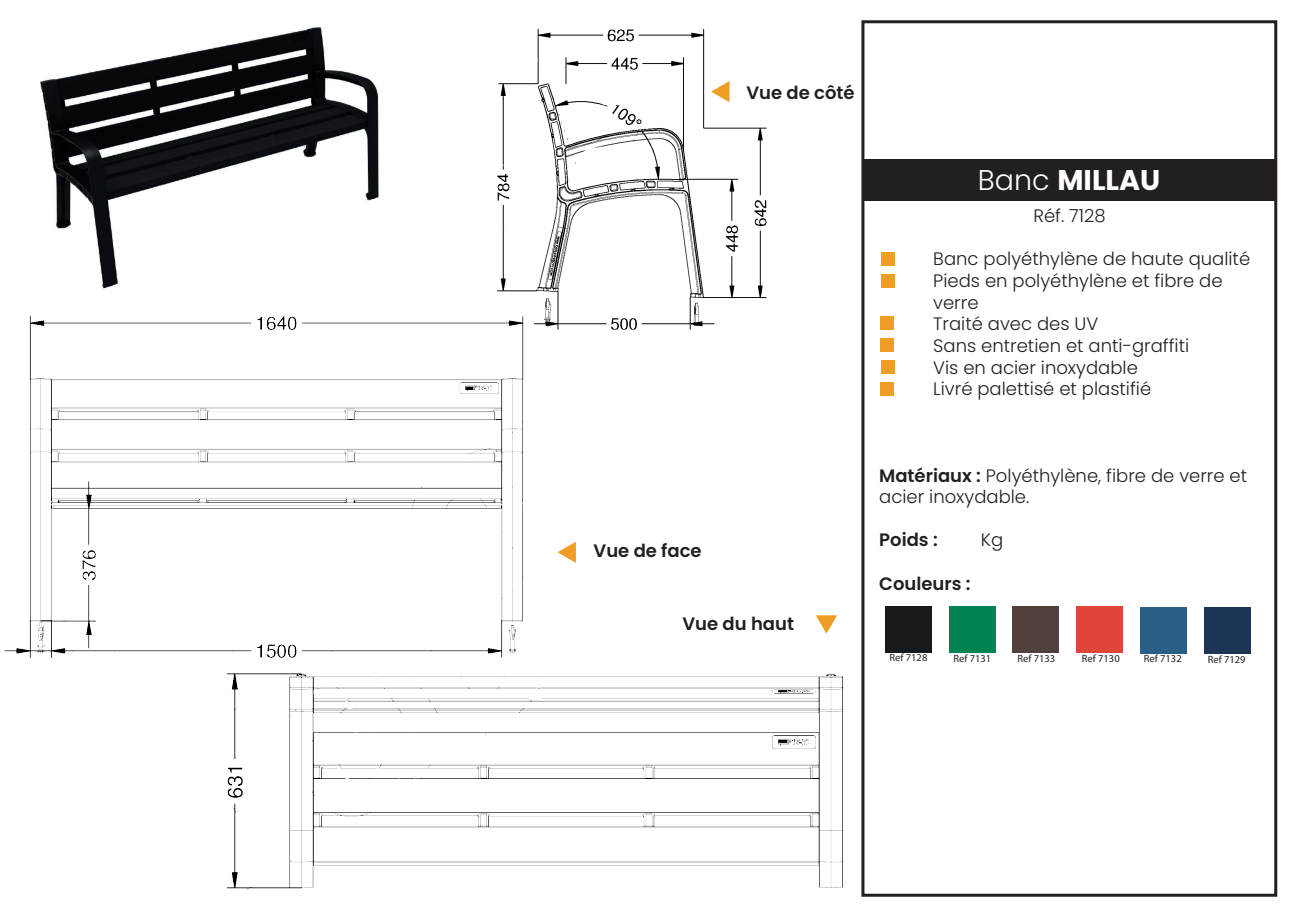
<style>
.page{position:relative;width:1289px;height:919px;background:#fff}
.page>*{position:absolute;margin:0;border:0;box-sizing:border-box;transform-origin:0 0}
.t1{font:700 28.5px "Poppins";color:#fff}
.t2{font:300 18px/21.6px "Poppins";color:#231f20}
.t3{font:600 18px "Poppins";color:#231f20}
.t4{font:10.5px "Myriad Pro";color:#231f20}
.s1{font-weight:300}
.s2{font-weight:600}
</style>
<div class="page">
<div style="left:861px;top:20px;width:416px;height:876px;border:3px solid #231f20"></div>
<div style="left:862px;top:159px;width:412px;height:42px;background:#231f20"></div>
<svg style="left:558px;top:541px;width:18px;height:22px"></svg>
<svg style="left:816px;top:615px;width:21px;height:18px"></svg>
<div style="left:881px;top:253px;width:13px;height:13px;background:#ee9e25"></div>
<div style="left:880px;top:317px;width:13px;height:13px;background:#ee9e25"></div>
<div style="left:880px;top:338px;width:13px;height:14px;background:#ee9e25"></div>
<div style="left:880px;top:382px;width:13px;height:13px;background:#ee9e25"></div>
<div style="left:881px;top:274px;width:14px;height:14px;background:#ee9e25"></div>
<div style="left:881px;top:360px;width:13px;height:14px;background:#ee9e25"></div>
<div style="left:885px;top:606px;width:46px;height:46px;background:#161a1d"></div>
<div style="left:1203px;top:607px;width:47px;height:46px;background:#1d3656"></div>
<div style="left:948px;top:606px;width:47px;height:47px;background:#008353"></div>
<div style="left:1012px;top:606px;width:46px;height:47px;background:#51403c"></div>
<div style="left:1076px;top:606px;width:46px;height:46px;background:#df4539"></div>
<div style="left:1140px;top:607px;width:46px;height:46px;background:#2a5f87"></div>
<img style="left:41px;top:27px;width:338px;height:261px">
<img style="left:497px;top:28px;width:270px;height:301px">
<img style="left:226px;top:673px;width:617px;height:217px">
<img style="left:4px;top:288px;width:554px;height:370px">
<p class="t3" style="left:746px;top:82px;width:110px">Vue de côté</p>
<p class="t3" style="left:593px;top:540px;width:110px">Vue de face</p>
<p class="t3" style="left:682px;top:613px;width:113px">Vue du haut</p>
<h1 class="t1" style="left:977px;top:164px;width:184px"><span class="s1">Banc</span> MILLAU</h1>
<p class="t2" style="left:1033px;top:205px;width:74px">Réf. 7128</p>
<p class="t2" style="left:933px;top:248px;width:318px">Banc polyéthylène de haute qualité<br>Pieds en polyéthylène et fibre de verre<br>Traité avec des UV<br>Sans entretien et anti-graffiti<br>Vis en acier inoxydable<br>Livré palettisé et plastifié</p>
<p class="t2" style="left:879px;top:464px;width:369px"><span class="s2">Matériaux :</span> Polyéthylène, fibre de verre et acier inoxydable.</p>
<p class="t3" style="left:879px;top:529px;width:60px">Poids :</p>
<p class="t2" style="left:980px;top:529px;width:24px">Kg</p>
<p class="t3" style="left:879px;top:573px;width:93px">Couleurs :</p>
<p class="t4" style="left:889px;top:651px;width:39px">Ref 7128</p>
<p class="t4" style="left:953px;top:652px;width:39px">Ref 7131</p>
<p class="t4" style="left:1017px;top:652px;width:39px">Ref 7133</p>
<p class="t4" style="left:1081px;top:652px;width:39px">Ref 7130</p>
<p class="t4" style="left:1143px;top:652px;width:39px">Ref 7132</p>
<p class="t4" style="left:1207px;top:653px;width:39px">Ref 7129</p>
</div>
